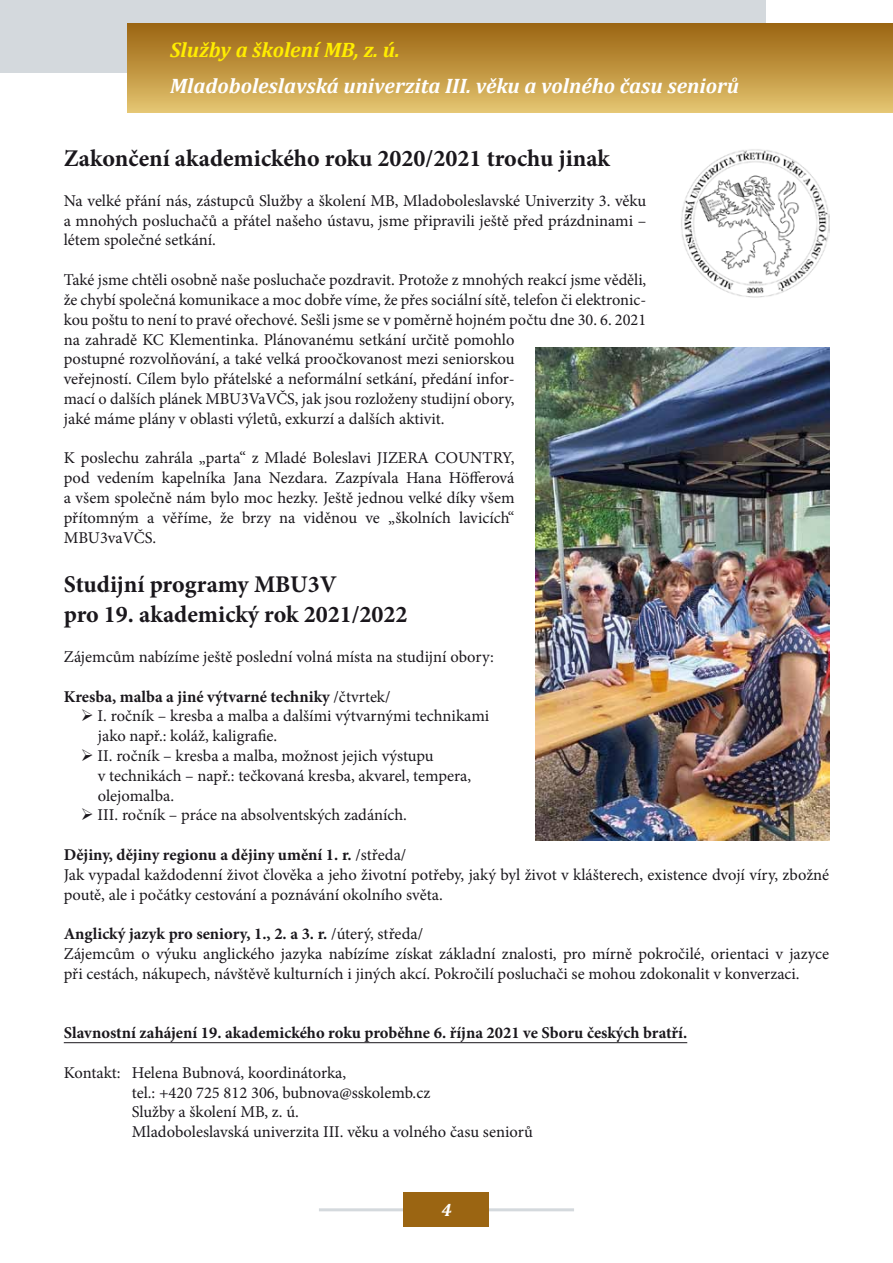
<style>
.page{position:relative;width:893px;height:1263px;background:#fff}
.page>*{position:absolute;margin:0;border:0;box-sizing:border-box;transform-origin:0 0}
.t1{font:700 24px/30px "Minion Pro";color:#1a171c}
.t2{font:italic 700 21px "Cambria";color:#fff}
.t3{font:italic 700 21px "Cambria";color:#ffed00}
.t4{font:italic 700 18px "Cambria";color:#fff}
.t5{font:16.5px/19.8px "Minion Pro";color:#1a171c}
.t6{font:700 16.5px "Minion Pro";color:#1a171c}
.s1{font-weight:400}
.s2{font-weight:700}
</style>
<div class="page">
<div style="left:0;top:0;width:765px;height:72px;background:#d4d9dd"></div>
<hr style="left:319px;top:1208px;width:255px;height:3px;background:#d4d9dd">
<div style="left:128px;top:23px;width:765px;height:90px;background:linear-gradient(to bottom,#9a630f,#e4c470)"></div>
<div style="left:404px;top:1193px;width:85px;height:34px;background:#9b6512"></div>
<hr style="left:64px;top:1042px;width:623px;height:1px;background:#1a171c">
<img style="left:536px;top:348px;width:293px;height:493px">
<img style="left:681px;top:149px;width:148px;height:149px">
<p class="t3" style="left:170px;top:35px;width:231px">Služby a školení MB, z. ú.</p>
<p class="t2" style="left:170px;top:71px;width:570px">Mladoboleslavská univerzita III. věku a volného času seniorů</p>
<h1 class="t1" style="left:64px;top:143px;width:548px">Zakončení akademického roku 2020/2021 trochu jinak</h1>
<p class="t5" style="left:64px;top:191px;width:584px;text-align:justify">Na velké přání nás, zástupců Služby a školení MB, Mladoboleslavské Univerzity 3. věku a mnohých posluchačů a přátel našeho ústavu, jsme připravili ještě před prázdninami – létem společné setkání.</p>
<p class="t5" style="left:64px;top:270px;width:584px">Také jsme chtěli osobně naše posluchače pozdravit. Protože z mnohých reakcí jsme věděli, že chybí společná komunikace a moc dobře víme, že přes sociální sítě, telefon či elektronic&shy;kou poštu to není to pravé ořechové. Sešli jsme se v poměrně hojném počtu dne 30. 6. 2021 na zahradě KC Klementinka. Plánovanému setkání určitě pomohlo<br>postupné rozvolňování, a také velká proočkovanost mezi seniorskou<br>veřejností. Cílem bylo přátelské a neformální setkání, předání infor-<br>mací o dalších plánek MBU3VaVČS, jak jsou rozloženy studijní obory,<br>jaké máme plány v oblasti výletů, exkurzí a dalších aktivit.</p>
<p class="t5" style="left:64px;top:448px;width:452px;text-align:justify">K poslechu zahrála „parta“ z Mladé Boleslavi JIZERA COUNTRY, pod vedením kapelníka Jana Nezdara. Zazpívala Hana Höfferová a všem společně nám bylo moc hezky. Ještě jednou velké díky všem přítomným a věříme, že brzy na viděnou ve „školních lavicích“ MBU3vaVČS.</p>
<h1 class="t1" style="left:64px;top:569px;width:345px">Studijní programy MBU3V<br>pro 19. akademický rok 2021/2022</h1>
<p class="t5" style="left:64px;top:647px;width:432px">Zájemcům nabízíme ještě poslední volná místa na studijní obory:</p>
<p class="t6" style="left:64px;top:685px;width:328px">Kresba, malba a jiné výtvarné techniky <span class="s1">/čtvrtek/</span></p>
<p class="t5" style="left:98px;top:706px;width:393px;text-indent:-17px">➢ I. ročník – kresba a malba a dalšími výtvarnými technikami jako např.: koláž, kaligrafie.</p>
<p class="t5" style="left:98px;top:746px;width:375px;text-indent:-17px">➢ II. ročník – kresba a malba, možnost jejich výstupu<br>v technikách – např.: tečkovaná kresba, akvarel, tempera, olejomalba.</p>
<p class="t5" style="left:81px;top:805px;width:328px">➢ III. ročník – práce na absolventských zadáních.</p>
<p class="t5" style="left:64px;top:845px;width:767px"><span class="s2">Dějiny, dějiny regionu a dějiny umění 1. r.</span> /středa/<br>Jak vypadal každodenní život člověka a jeho životní potřeby, jaký byl život v klášterech, existence dvojí víry, zbožné poutě, ale i počátky cestování a poznávání okolního světa.</p>
<p class="t5" style="left:64px;top:924px;width:767px"><span class="s2">Anglický jazyk pro seniory, 1., 2. a 3. r.</span> /úterý, středa/<br>Zájemcům o výuku anglického jazyka nabízíme získat základní znalosti, pro mírně pokročilé, orientaci v jazyce při cestách, nákupech, návštěvě kulturních i jiných akcí. Pokročilí posluchači se mohou zdokonalit v konverzaci.</p>
<p class="t6" style="left:64px;top:1021px;width:625px">Slavnostní zahájení 19. akademického roku proběhne 6. října 2021 ve Sboru českých bratří.</p>
<p class="t5" style="left:132px;top:1063px;width:402px;text-indent:-68px">Kontakt: Helena Bubnová, koordinátorka,<br>tel.: +420 725 812 306, bubnova@sskolemb.cz<br>Služby a školení MB, z. ú.<br>Mladoboleslavská univerzita III. věku a volného času seniorů</p>
<p class="t4" style="left:441px;top:1197px;width:12px">4</p>
</div>
